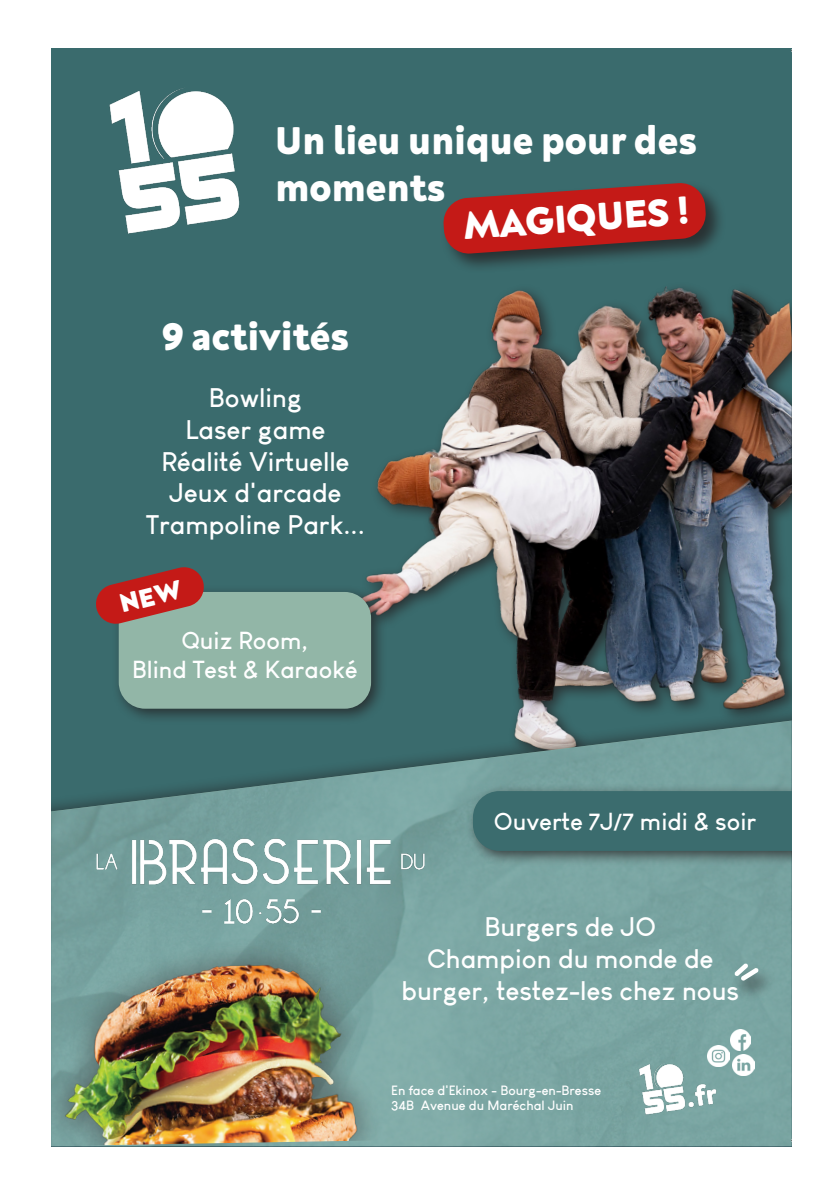
<style>
.page{position:relative;width:840px;height:1191px;background:#fff}
.page>*{position:absolute;margin:0;border:0;box-sizing:border-box;transform-origin:0 0}
.t1{font:800 39.6px/47.4px "Neufreit";color:#fff}
.t2{font:700 26.4px/31.6px "Louis George Cafe";color:#fff;text-align:center}
.t3{font:700 24.2px/29px "Louis George Cafe";color:#fff;text-align:center}
.t4{font:700 13.2px/15.8px "Louis George Cafe";color:#fff}
</style>
<div class="page">
<div style="left:51px;top:48px;width:740px;height:1098px;background:#3a6b6d"></div>
<img style="left:366px;top:286px;width:425px;height:408px">
<div style="left:51px;top:694px;width:740px;height:452px;background:#231f20;opacity:.49"></div>
<img style="left:51px;top:718px;width:740px;height:428px">
<img style="left:51px;top:841px;width:331px;height:305px">
<img style="left:109px;top:88px;width:131px;height:146px">
<img style="left:635px;top:1057px;width:86px;height:61px">
<img style="left:729px;top:1030px;width:20px;height:20px">
<img style="left:707px;top:1045px;width:22px;height:21px">
<img style="left:732px;top:1054px;width:21px;height:21px">
<div style="left:440px;top:180px;width:285px;height:94px;background:#231f20;opacity:.75"></div>
<svg style="left:442px;top:182px;width:264px;height:72px"></svg>
<div style="left:111px;top:584px;width:276px;height:141px;background:#231f20;opacity:.75"></div>
<div style="left:119px;top:592px;width:252px;height:116px;background:#92b6a7;border-radius:26px"></div>
<div style="left:465px;top:783px;width:326px;height:84px;background:#231f20;opacity:.75"></div>
<svg style="left:472px;top:791px;width:319px;height:60px"></svg>
<img style="left:66px;top:803px;width:388px;height:155px">
<div style="left:730px;top:962px;width:35px;height:35px;background:#79a4a1"></div>
<div style="left:736px;top:966px;width:40px;height:35px;background:#231f20;opacity:.75"></div>
<svg style="left:734px;top:963px;width:24px;height:18px"></svg>
<svg style="left:96px;top:567px;width:110px;height:59px"></svg>
<p class="t1" style="left:275px;top:115px;width:423px">Un lieu unique pour des moments</p>
<p class="t1" style="left:461px;top:201px;width:228px;rotate:-4deg">MAGIQUES !</p>
<p class="t1" style="left:162px;top:311px;width:188px">9 activités</p>
<p class="t2" style="left:146px;top:382px;width:220px">Bowling<br>Laser game<br>Réalité Virtuelle<br>Jeux d'arcade<br>Trampoline Park...</p>
<p class="t3" style="left:132px;top:625px;width:227px">Quiz Room,<br>Blind Test &amp; Karaoké</p>
<p class="t3" style="left:493px;top:806px;width:264px">Ouverte 7J/7 midi &amp; soir</p>
<p class="t2" style="left:401px;top:910px;width:339px">Burgers de JO<br>Champion du monde de burger, testez-les chez nous</p>
<p class="t4" style="left:391px;top:1081px;width:211px">En face d'Ekinox - Bourg-en-Bresse<br>34B Avenue du Maréchal Juin</p>
</div>
